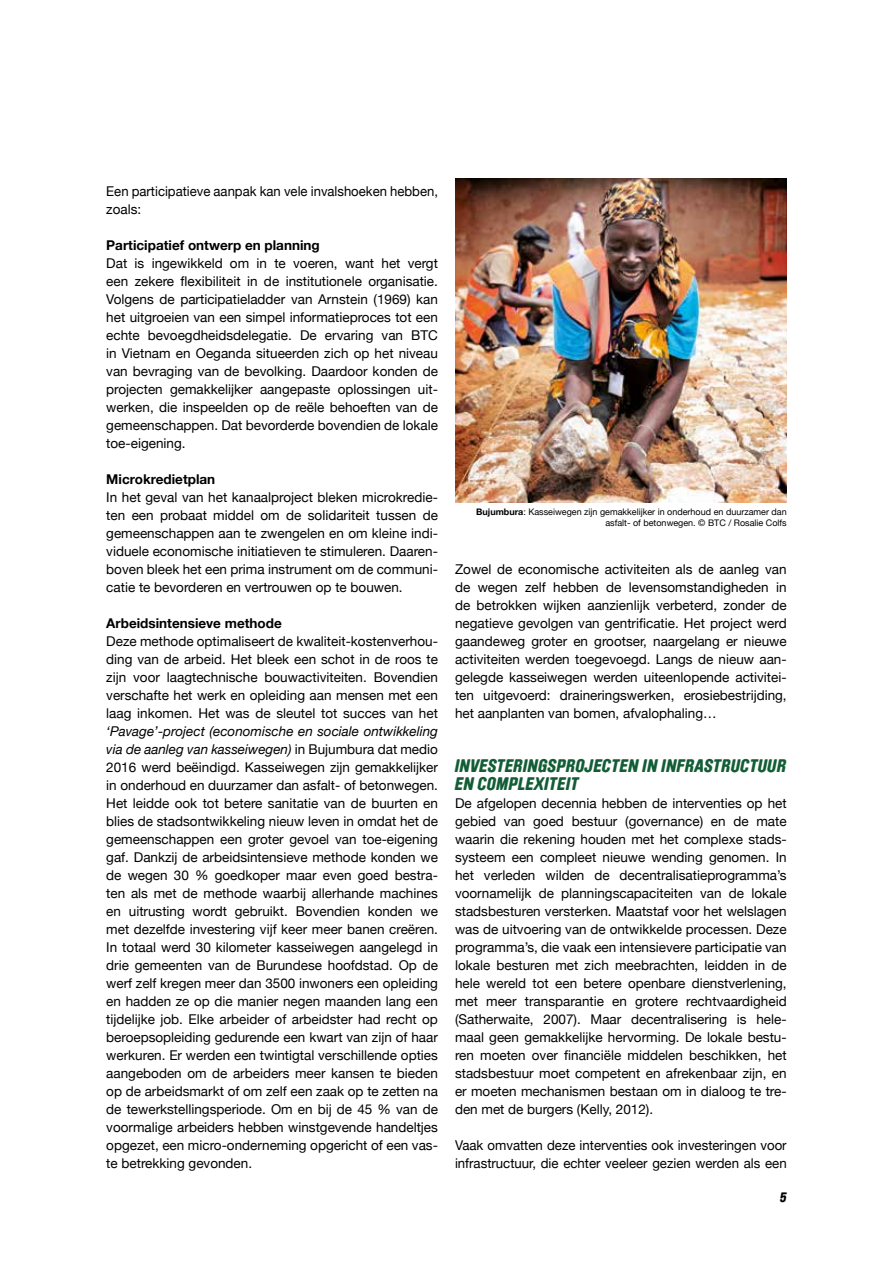
<style>
.page{position:relative;width:893px;height:1263px;background:#fff}
.page>*{position:absolute;margin:0;border:0;box-sizing:border-box;transform-origin:0 0}
.t1{font:italic 900 18px/18px "Brauer Neue Std";letter-spacing:.015em;color:#135d36}
.t2{font:13.5px/18px "Helvetica Neue";color:#000;text-align:justify}
.t3{font:700 13.5px "Helvetica Neue";color:#000}
.t4{font:italic 900 13.5px "Brauer Neue Std";color:#000}
.t5{font:9px/10.8px "Helvetica Neue";color:#000;text-align:right}
.s1{font-style:italic}
.s2{font-weight:700}
</style>
<div class="page">
<img style="left:455px;top:178px;width:332px;height:324px">
<p class="t2" style="left:106px;top:183px;width:333px">Een participatieve aanpak kan vele invalshoeken hebben, zoals:</p>
<p class="t3" style="left:106px;top:235px;width:215px">Participatief ontwerp en planning</p>
<p class="t2" style="left:106px;top:255px;width:333px">Dat is ingewikkeld om in te voeren, want het vergt een zekere flexibiliteit in de institutionele organisatie.<br>Volgens de participatieladder van Arnstein (1969) kan het uitgroeien van een simpel informatieproces tot een echte bevoegdheidsdelegatie. De ervaring van BTC in Vietnam en Oeganda situeerden zich op het niveau van bevraging van de bevolking. Daardoor konden de projecten gemakkelijker aangepaste oplossingen uit&shy;werken, die inspeelden op de reële behoeften van de gemeenschappen. Dat bevorderde bovendien de lokale toe-eigening.</p>
<p class="t3" style="left:106px;top:469px;width:110px">Microkredietplan</p>
<p class="t2" style="left:106px;top:489px;width:333px">In het geval van het kanaalproject bleken microkredie&shy;ten een probaat middel om de solidariteit tussen de gemeenschappen aan te zwengelen en om kleine indi&shy;viduele economische initiatieven te stimuleren. Daaren&shy;boven bleek het een prima instrument om de communi&shy;catie te bevorderen en vertrouwen op te bouwen.</p>
<p class="t3" style="left:106px;top:613px;width:177px">Arbeidsintensieve methode</p>
<p class="t2" style="left:106px;top:633px;width:333px">Deze methode optimaliseert de kwaliteit-kostenverhou&shy;ding van de arbeid. Het bleek een schot in de roos te zijn voor laagtechnische bouwactiviteiten. Bovendien verschafte het werk en opleiding aan mensen met een laag inkomen. Het was de sleutel tot succes van het</p>
<p class="t2" style="left:106px;top:723px;width:333px"><span class="s1">‘Pavage’-project (economische en sociale ontwikkeling via de aanleg van kasseiwegen)</span> in Bujumbura dat medio 2016 werd beëindigd. Kasseiwegen zijn gemakkelijker in onderhoud en duurzamer dan asfalt- of betonwegen.<br>Het leidde ook tot betere sanitatie van de buurten en blies de stadsontwikkeling nieuw leven in omdat het de gemeenschappen een groter gevoel van toe-eigening gaf. Dankzij de arbeidsintensieve methode konden we de wegen 30 % goedkoper maar even goed bestra&shy;ten als met de methode waarbij allerhande machines en uitrusting wordt gebruikt. Bovendien konden we met dezelfde investering vijf keer meer banen creëren.<br>In totaal werd 30 kilometer kasseiwegen aangelegd in drie gemeenten van de Burundese hoofdstad. Op de werf zelf kregen meer dan 3500 inwoners een opleiding en hadden ze op die manier negen maanden lang een tijdelijke job. Elke arbeider of arbeidster had recht op beroepsopleiding gedurende een kwart van zijn of haar werkuren. Er werden een twintigtal verschillende opties aangeboden om de arbeiders meer kansen te bieden op de arbeidsmarkt of om zelf een zaak op te zetten na de tewerkstellingsperiode. Om en bij de 45 % van de voormalige arbeiders hebben winstgevende handeltjes opgezet, een micro-onderneming opgericht of een vas&shy;te betrekking gevonden.</p>
<p class="t5" style="left:476px;top:507px;width:312px"><span class="s2">Bujumbura</span>: Kasseiwegen zijn gemakkelijker in onderhoud en duurzamer dan asfalt- of betonwegen. © BTC / Rosalie Colfs</p>
<p class="t2" style="left:455px;top:561px;width:333px">Zowel de economische activiteiten als de aanleg van de wegen zelf hebben de levensomstandigheden in de betrokken wijken aanzienlijk verbeterd, zonder de negatieve gevolgen van gentrificatie. Het project werd gaandeweg groter en grootser, naargelang er nieuwe activiteiten werden toegevoegd. Langs de nieuw aan&shy;gelegde kasseiwegen werden uiteenlopende activitei&shy;ten uitgevoerd: draineringswerken, erosiebestrijding, het aanplanten van bomen, afvalophaling…</p>
<h1 class="t1" style="left:455px;top:757px;width:333px">INVESTERINGSPROJECTEN IN INFRASTRUCTUUR<br>EN COMPLEXITEIT</h1>
<p class="t2" style="left:455px;top:795px;width:333px">De afgelopen decennia hebben de interventies op het gebied van goed bestuur (governance) en de mate waarin die rekening houden met het complexe stads&shy;systeem een compleet nieuwe wending genomen. In het verleden wilden de decentralisatieprogramma’s voornamelijk de planningscapaciteiten van de lokale stadsbesturen versterken. Maatstaf voor het welslagen was de uitvoering van de ontwikkelde processen. Deze programma’s, die vaak een intensievere participatie van lokale besturen met zich meebrachten, leidden in de hele wereld tot een betere openbare dienstverlening, met meer transparantie en grotere rechtvaardigheid (Satherwaite, 2007). Maar decentralisering is hele&shy;maal geen gemakkelijke hervorming. De lokale bestu&shy;ren moeten over financiële middelen beschikken, het stadsbestuur moet competent en afrekenbaar zijn, en er moeten mechanismen bestaan om in dialoog te tre&shy;den met de burgers (Kelly, 2012).</p>
<p class="t2" style="left:455px;top:1137px;width:333px">Vaak omvatten deze interventies ook investeringen voor infrastructuur, die echter veeleer gezien werden als een</p>
<p class="t4" style="left:780px;top:1189px;width:8px">5</p>
</div>
